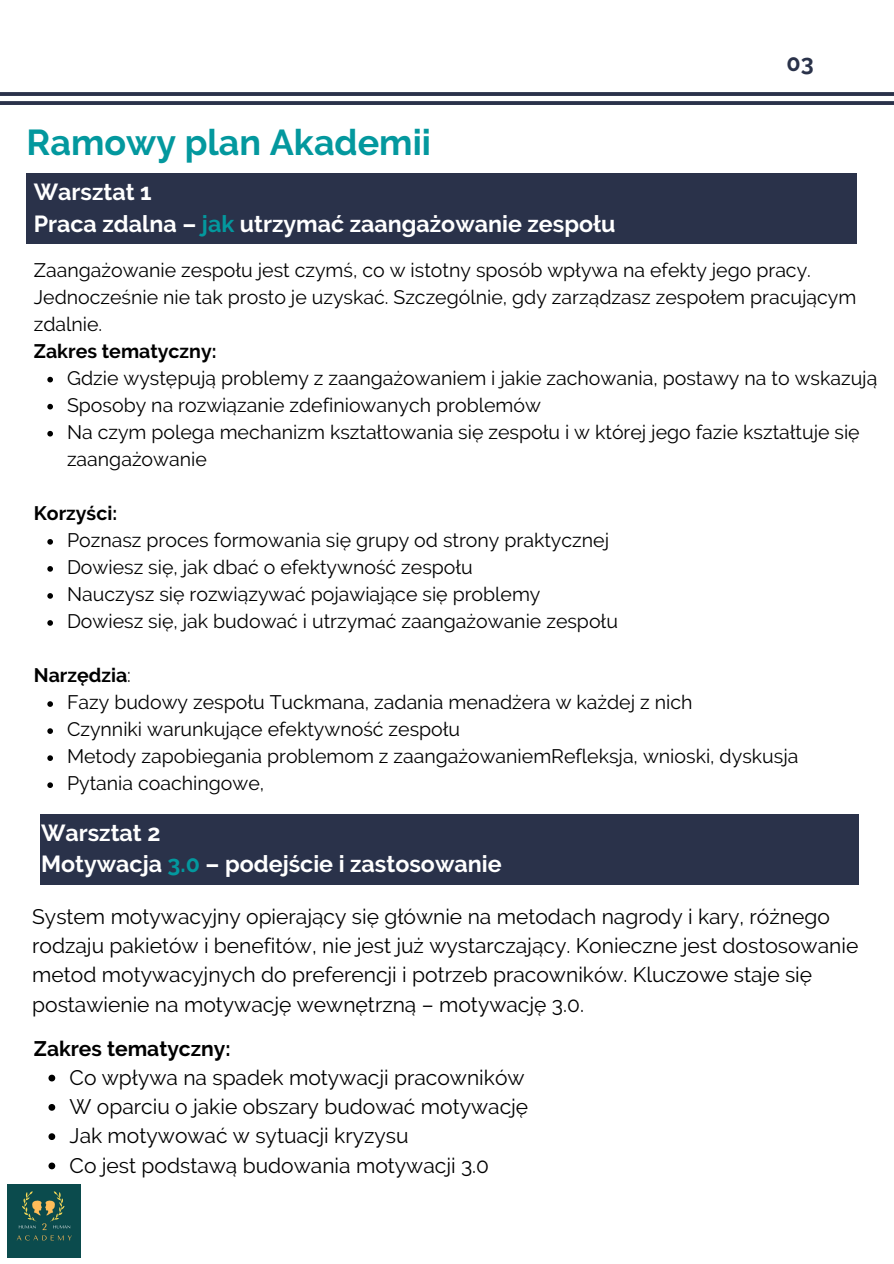
<style>
.page{position:relative;width:894px;height:1264px;background:#fff}
.page>*{position:absolute;margin:0;border:0;box-sizing:border-box;transform-origin:0 0}
.t1{font:700 35.85px "Raleway";color:#03989e}
.t2{font:700 23.25px "Raleway";color:#fff}
.t3{font:700 23.25px "Raleway";color:#2a324a}
.t4{font:21px/29.2px "Raleway";color:#000}
.t5{font:700 21px "Raleway";color:#000}
.t6{font:19.5px/27px "Raleway";color:#000}
.t7{font:700 19.5px "Raleway";color:#000}
.s1{color:#03989e}
.s2{font-weight:400}
</style>
<div class="page">
<svg style="left:0;top:92px;width:893px;height:13px"></svg>
<svg style="left:47px;top:377px;width:6px;height:5px"></svg>
<svg style="left:47px;top:404px;width:6px;height:5px"></svg>
<svg style="left:47px;top:431px;width:6px;height:5px"></svg>
<svg style="left:47px;top:539px;width:6px;height:5px"></svg>
<svg style="left:47px;top:566px;width:6px;height:5px"></svg>
<svg style="left:47px;top:593px;width:6px;height:5px"></svg>
<svg style="left:47px;top:620px;width:6px;height:5px"></svg>
<svg style="left:47px;top:701px;width:6px;height:6px"></svg>
<svg style="left:47px;top:728px;width:6px;height:6px"></svg>
<svg style="left:47px;top:755px;width:6px;height:6px"></svg>
<svg style="left:47px;top:782px;width:6px;height:6px"></svg>
<div style="left:27px;top:173px;width:829px;height:71px;background:#2a324a"></div>
<div style="left:40px;top:813px;width:818px;height:71px;background:#2a324a"></div>
<svg style="left:48px;top:1074px;width:7px;height:7px"></svg>
<svg style="left:48px;top:1104px;width:7px;height:6px"></svg>
<svg style="left:48px;top:1133px;width:7px;height:6px"></svg>
<svg style="left:48px;top:1162px;width:7px;height:7px"></svg>
<img style="left:7px;top:1184px;width:74px;height:73px">
<p class="t1" style="left:27px;top:121px;width:406px">Ramowy plan Akademii</p>
<p class="t2" style="left:34px;top:178px;width:119px">Warsztat 1</p>
<p class="t2" style="left:34px;top:210px;width:583px">Praca zdalna – <span class="s1">jak</span> utrzymać zaangażowanie zespołu</p>
<p class="t3" style="left:786px;top:49px;width:29px">03</p>
<p class="t6" style="left:34px;top:256px;width:823px">Zaangażowanie zespołu jest czymś, co w istotny sposób wpływa na efekty jego pracy.<br>Jednocześnie nie tak prosto je uzyskać. Szczególnie, gdy zarządzasz zespołem pracującym zdalnie.</p>
<p class="t7" style="left:34px;top:339px;width:184px">Zakres tematyczny:</p>
<p class="t6" style="left:67px;top:364px;width:811px">Gdzie występują problemy z zaangażowaniem i jakie zachowania, postawy na to wskazują</p>
<p class="t6" style="left:67px;top:391px;width:475px">Sposoby na rozwiązanie zdefiniowanych problemów</p>
<p class="t6" style="left:67px;top:418px;width:794px">Na czym polega mechanizm kształtowania się zespołu i w której jego fazie kształtuje się zaangażowanie</p>
<p class="t7" style="left:34px;top:501px;width:85px">Korzyści:</p>
<p class="t6" style="left:67px;top:526px;width:543px">Poznasz proces formowania się grupy od strony praktycznej</p>
<p class="t6" style="left:67px;top:553px;width:407px">Dowiesz się, jak dbać o efektywność zespołu</p>
<p class="t6" style="left:67px;top:580px;width:475px">Nauczysz się rozwiązywać pojawiające się problemy</p>
<p class="t6" style="left:67px;top:607px;width:552px">Dowiesz się, jak budować i utrzymać zaangażowanie zespołu</p>
<p class="t7" style="left:34px;top:663px;width:98px">Narzędzia<span class="s2">:</span></p>
<p class="t6" style="left:67px;top:688px;width:626px">Fazy budowy zespołu Tuckmana, zadania menadżera w każdej z nich</p>
<p class="t6" style="left:67px;top:715px;width:394px">Czynniki warunkujące efektywność zespołu</p>
<p class="t6" style="left:67px;top:742px;width:732px">Metody zapobiegania problemom z zaangażowaniemRefleksja, wnioski, dyskusja</p>
<p class="t6" style="left:67px;top:769px;width:199px">Pytania coachingowe,</p>
<p class="t2" style="left:41px;top:818px;width:121px">Warsztat 2</p>
<p class="t2" style="left:41px;top:850px;width:462px">Motywacja <span class="s1">3.0</span> – podejście i zastosowanie</p>
<p class="t4" style="left:32px;top:901px;width:827px">System motywacyjny opierający się głównie na metodach nagrody i kary, różnego rodzaju pakietów i benefitów, nie jest już wystarczający. Konieczne jest dostosowanie metod motywacyjnych do preferencji i potrzeb pracowników. Kluczowe staje się postawienie na motywację wewnętrzną – motywację 3.0.</p>
<p class="t5" style="left:34px;top:1035px;width:198px">Zakres tematyczny:</p>
<p class="t4" style="left:70px;top:1062px;width:456px">Co wpływa na spadek motywacji pracowników</p>
<p class="t4" style="left:70px;top:1092px;width:460px">W oparciu o jakie obszary budować motywację</p>
<p class="t4" style="left:70px;top:1121px;width:340px">Jak motywować w sytuacji kryzysu</p>
<p class="t4" style="left:70px;top:1150px;width:421px">Co jest podstawą budowania motywacji 3.0</p>
</div>
